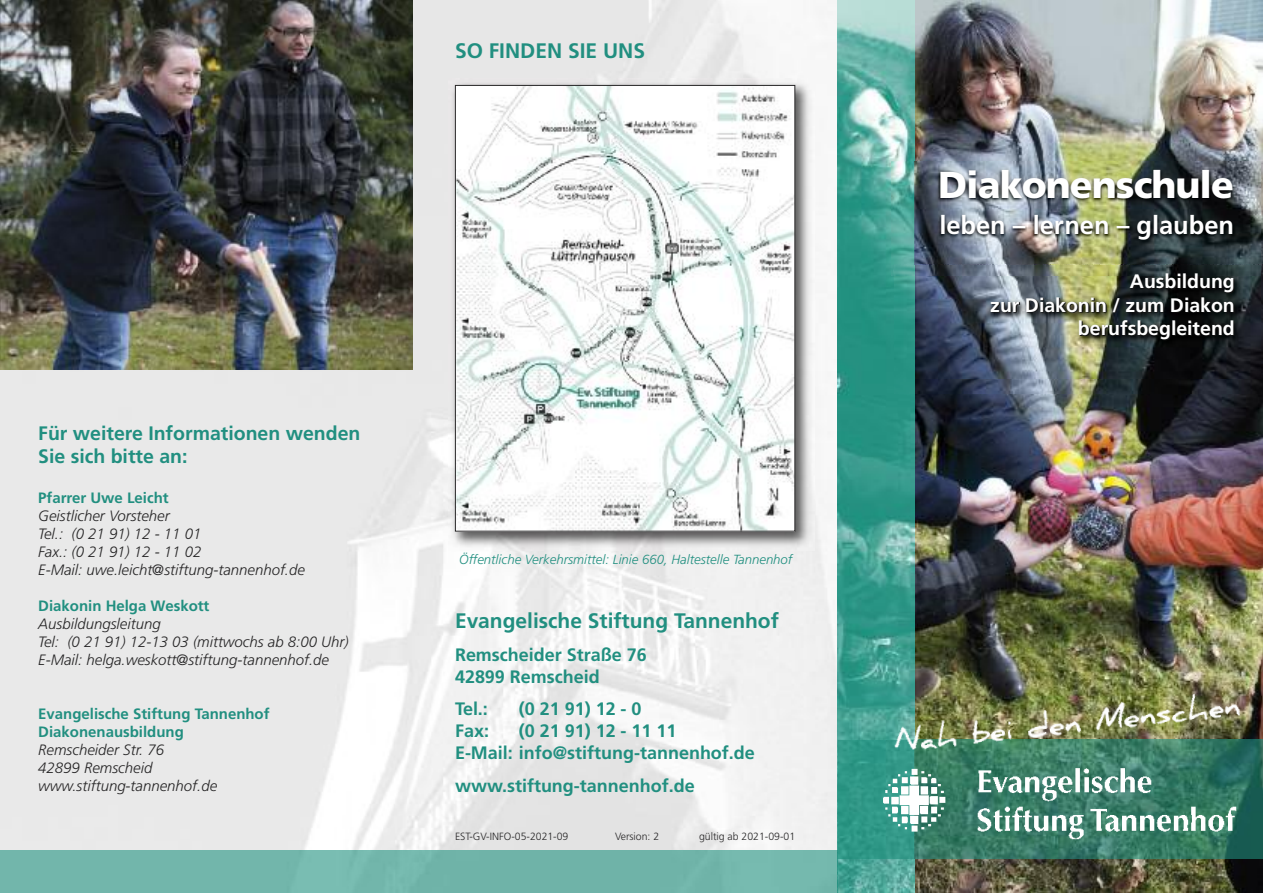
<style>
.page{position:relative;width:1263px;height:893px;background:#fff}
.page>*{position:absolute;margin:0;border:0;box-sizing:border-box;transform-origin:0 0}
.t1{font:900 37.5px "Frutiger";letter-spacing:-.025em;color:#fff}
.t2{font:700 25.5px "Frutiger";color:#fff}
.t3{font:700 21px "Frutiger";color:#218f80}
.t4{font:700 19.5px/23.4px "Frutiger";color:#fff;text-align:right}
.t5{font:700 19.5px/23.4px "Frutiger";color:#218f80}
.t6{font:700 18px/21.6px "Frutiger";color:#218f80}
.t7{font:italic 300 15px/18px "Frutiger";color:#272627}
.t8{font:700 15px/18px "Frutiger";color:#218f80}
.t9{font:italic 300 13.2px "Frutiger";color:#218f80}
.t10{font:300 10.5px "Frutiger";color:#272627}
</style>
<div class="page">
<img style="left:0;top:0;width:838px;height:850px">
<img style="left:914px;top:0;width:349px;height:893px">
<img style="left:838px;top:0;width:76px;height:893px">
<img style="left:838px;top:740px;width:425px;height:119px">
<img style="left:874px;top:753px;width:365px;height:95px">
<img style="left:0;top:0;width:412px;height:370px">
<img style="left:914px;top:161px;width:346px;height:114px">
<img style="left:891px;top:161px;width:23px;height:105px">
<img style="left:448px;top:78px;width:366px;height:473px">
<img style="left:457px;top:87px;width:336px;height:442px">
<div style="left:455px;top:85px;width:340px;height:446px;border:1px solid #272627"></div>
<img style="left:895px;top:378px;width:368px;height:15px">
<img style="left:894px;top:275px;width:1px;height:118px">
<img style="left:1260px;top:266px;width:3px;height:112px">
<img style="left:895px;top:275px;width:365px;height:103px">
<img style="left:1131px;top:275px;width:103px;height:18px">
<img style="left:992px;top:298px;width:220px;height:15px">
<img style="left:1080px;top:321px;width:152px;height:19px">
<img style="left:894px;top:264px;width:20px;height:11px">
<svg style="left:891px;top:266px;width:4px;height:9px"></svg>
<img style="left:1135px;top:275px;width:64px;height:1px">
<div style="left:0;top:850px;width:838px;height:43px;background:#72b6ab"></div>
<img style="left:838px;top:859px;width:1px;height:34px">
<img style="left:889px;top:687px;width:357px;height:71px">
<h3 class="t3" style="left:455px;top:43px;width:192px">SO FINDEN SIE UNS</h3>
<h3 class="t5" style="left:38px;top:423px;width:324px">Für weitere Informationen wenden<br>Sie sich bitte an:</h3>
<p class="t8" style="left:38px;top:490px;width:132px">Pfarrer Uwe Leicht</p>
<p class="t7" style="left:38px;top:508px;width:268px">Geistlicher Vorsteher<br>Tel.: (0 21 91) 12 - 11 01<br>Fax.: (0 21 91) 12 - 11 02<br>E-Mail: uwe.leicht@stiftung-tannenhof.de</p>
<p class="t8" style="left:38px;top:598px;width:173px">Diakonin Helga Weskott</p>
<p class="t7" style="left:38px;top:616px;width:312px">Ausbildungsleitung<br>Tel: (0 21 91) 12-13 03 (mittwochs ab 8:00 Uhr)<br>E-Mail: helga.weskott@stiftung-tannenhof.de</p>
<p class="t8" style="left:38px;top:706px;width:233px">Evangelische Stiftung Tannenhof<br>Diakonenausbildung</p>
<p class="t7" style="left:38px;top:742px;width:180px">Remscheider Str. 76<br>42899 Remscheid www.stiftung-tannenhof.de</p>
<p class="t9" style="left:459px;top:554px;width:335px">Öffentliche Verkehrsmittel: Linie 660, Haltestelle Tannenhof</p>
<h3 class="t3" style="left:455px;top:612px;width:325px">Evangelische Stiftung Tannenhof</h3>
<p class="t6" style="left:455px;top:645px;width:193px">Remscheider Straße 76<br>42899 Remscheid</p>
<p class="t6" style="left:455px;top:700px;width:34px">Tel.:</p>
<p class="t6" style="left:519px;top:700px;width:124px">(0 21 91) 12 - 0</p>
<p class="t6" style="left:455px;top:721px;width:35px">Fax:</p>
<p class="t6" style="left:455px;top:721px;width:301px;text-indent:64px">(0 21 91) 12 - 11 11<br>E-Mail: info@stiftung-tannenhof.de</p>
<p class="t6" style="left:455px;top:776px;width:241px">www.stiftung-tannenhof.de</p>
<p class="t10" style="left:455px;top:832px;width:115px">EST-GV-INFO-05-2021-09</p>
<p class="t10" style="left:615px;top:832px;width:46px">Version: 2</p>
<p class="t10" style="left:699px;top:832px;width:98px">gültig ab 2021-09-01</p>
<h1 class="t1" style="left:938px;top:170px;width:298px">Diakonenschule</h1>
<h2 class="t2" style="left:939px;top:215px;width:296px">leben – lernen – glauben</h2>
<h3 class="t4" style="left:990px;top:271px;width:246px">Ausbildung<br>zur Diakonin / zum Diakon berufsbegleitend</h3>
</div>
